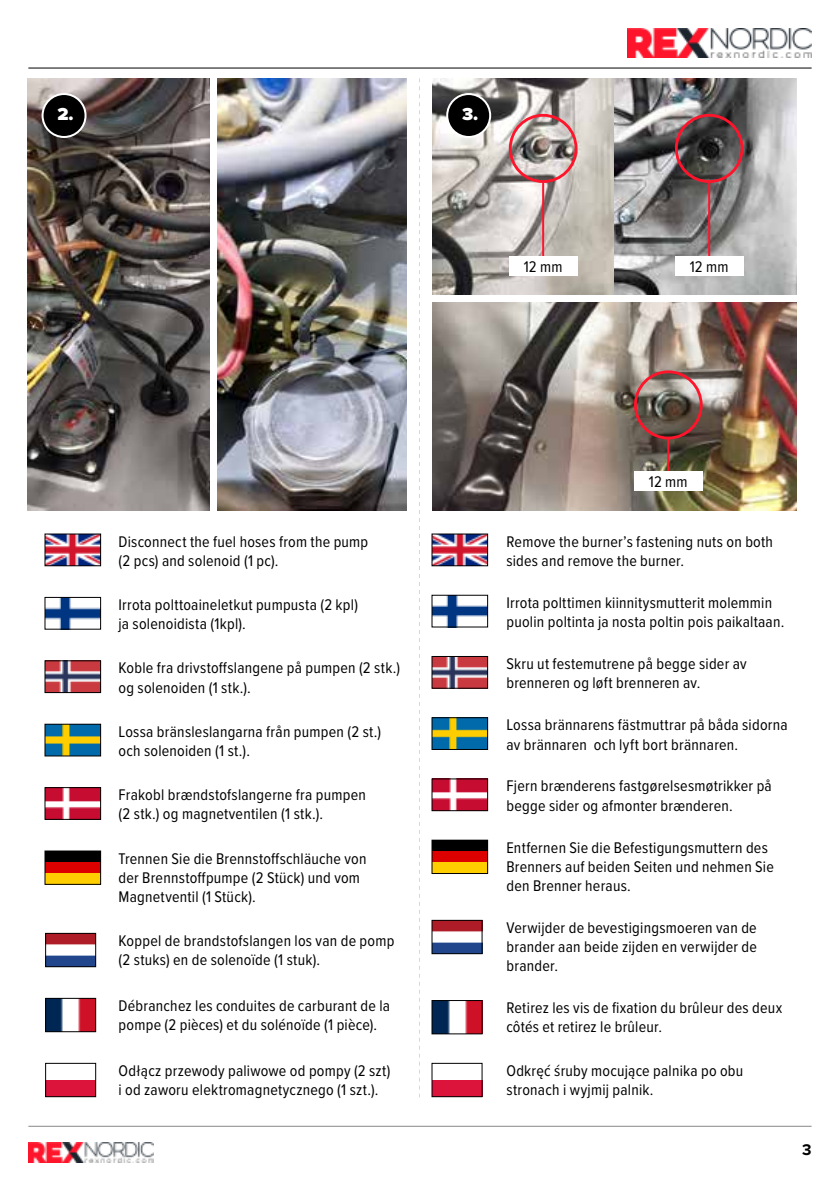
<style>
.page{position:relative;width:840px;height:1191px;background:#fff}
.page>*{position:absolute;margin:0;border:0;box-sizing:border-box;transform-origin:0 0}
.t1{font:900 18px "Proxima Nova";color:#fff}
.t2{font:16px/19.2px "Proxima Nova Cond";letter-spacing:.015em;color:#000}
.t3{font:700 16px "Proxima Nova";color:#000}
</style>
<div class="page">
<hr style="left:28px;top:1125px;width:783px;height:1px;background:#878787">
<img style="left:28px;top:1142px;width:125px;height:20px">
<hr style="left:28px;top:68px;width:783px;height:1px;background:#000">
<img style="left:627px;top:28px;width:184px;height:30px">
<img style="left:27px;top:78px;width:182px;height:433px">
<img style="left:217px;top:78px;width:190px;height:433px">
<div style="left:46px;top:1080px;width:50px;height:16px;background:#dc143c"></div>
<div style="left:45px;top:1063px;width:51px;height:34px;border:1px solid #000"></div>
<div style="left:432px;top:1080px;width:50px;height:16px;background:#dc143c"></div>
<div style="left:431px;top:1063px;width:51px;height:34px;border:1px solid #000"></div>
<img style="left:47px;top:1000px;width:47px;height:30px">
<div style="left:45px;top:998px;width:51px;height:34px;border:1px solid #000"></div>
<img style="left:433px;top:1002px;width:47px;height:30px">
<div style="left:431px;top:1000px;width:51px;height:34px;border:1px solid #000"></div>
<img style="left:432px;top:78px;width:363px;height:217px">
<img style="left:432px;top:302px;width:363px;height:209px">
<div style="left:43px;top:94px;width:42px;height:43px;background:#000;border-radius:50%"></div>
<div style="left:42px;top:93px;width:44px;height:45px;border:2px solid #fff;border-radius:50%"></div>
<div style="left:447px;top:94px;width:43px;height:43px;background:#000;border-radius:50%"></div>
<div style="left:446px;top:93px;width:45px;height:45px;border:2px solid #fff;border-radius:50%"></div>
<svg style="left:419px;top:78px;width:1px;height:1019px"></svg>
<img style="left:47px;top:599px;width:52px;height:28px">
<div style="left:45px;top:597px;width:56px;height:32px;border:1px solid #000"></div>
<img style="left:433px;top:597px;width:52px;height:28px">
<img style="left:47px;top:536px;width:52px;height:28px">
<div style="left:45px;top:534px;width:56px;height:32px;border:1px solid #000"></div>
<img style="left:433px;top:536px;width:52px;height:28px">
<div style="left:431px;top:534px;width:56px;height:32px;border:1px solid #000"></div>
<img style="left:47px;top:662px;width:52px;height:29px">
<div style="left:45px;top:660px;width:56px;height:33px;border:1px solid #000"></div>
<img style="left:433px;top:658px;width:52px;height:28px">
<div style="left:431px;top:656px;width:56px;height:32px;border:1px solid #000"></div>
<img style="left:47px;top:726px;width:52px;height:28px">
<div style="left:45px;top:724px;width:56px;height:32px;border:1px solid #000"></div>
<img style="left:47px;top:789px;width:52px;height:28px">
<div style="left:45px;top:787px;width:56px;height:32px;border:1px solid #000"></div>
<img style="left:433px;top:719px;width:52px;height:28px">
<div style="left:431px;top:717px;width:56px;height:32px;border:1px solid #000"></div>
<img style="left:433px;top:780px;width:52px;height:29px">
<div style="left:431px;top:778px;width:56px;height:33px;border:1px solid #000"></div>
<div style="left:45px;top:851px;width:56px;height:33px;background:#000"></div>
<div style="left:45px;top:862px;width:56px;height:22px;background:#d00"></div>
<div style="left:45px;top:873px;width:56px;height:11px;background:#ffce00"></div>
<div style="left:45px;top:850px;width:56px;height:34px;border:1px solid #000"></div>
<div style="left:432px;top:840px;width:55px;height:33px;background:#000"></div>
<div style="left:432px;top:851px;width:55px;height:22px;background:#d00"></div>
<div style="left:432px;top:862px;width:55px;height:11px;background:#ffce00"></div>
<div style="left:431px;top:840px;width:56px;height:33px;border:1px solid #000"></div>
<img style="left:47px;top:935px;width:47px;height:30px">
<div style="left:45px;top:933px;width:51px;height:34px;border:1px solid #000"></div>
<img style="left:433px;top:922px;width:47px;height:30px">
<div style="left:431px;top:920px;width:51px;height:34px;border:1px solid #000"></div>
<div style="left:674px;top:114px;width:69px;height:69px;border:3px solid #ff152b;border-radius:50%"></div>
<hr style="left:707px;top:183px;width:2px;height:73px;background:#ff152b">
<div style="left:674px;top:256px;width:69px;height:20px;background:#fff"></div>
<div style="left:508px;top:114px;width:69px;height:69px;border:3px solid #ff152b;border-radius:50%"></div>
<hr style="left:542px;top:183px;width:2px;height:73px;background:#ff152b">
<div style="left:508px;top:256px;width:69px;height:20px;background:#fff"></div>
<div style="left:633px;top:370px;width:69px;height:69px;border:3px solid #ff152b;border-radius:50%"></div>
<hr style="left:667px;top:437px;width:2px;height:34px;background:#ff152b">
<div style="left:633px;top:471px;width:69px;height:20px;background:#fff"></div>
<p class="t1" style="left:57px;top:100px;width:18px">2.</p>
<p class="t1" style="left:462px;top:100px;width:18px">3.</p>
<p class="t2" style="left:523px;top:257px;width:40px">12 mm</p>
<p class="t2" style="left:689px;top:257px;width:40px">12 mm</p>
<p class="t2" style="left:648px;top:471px;width:40px">12 mm</p>
<p class="t2" style="left:118px;top:531px;width:251px">Disconnect the fuel hoses from the pump (2 pcs) and solenoid (1 pc).</p>
<p class="t2" style="left:506px;top:531px;width:268px">Remove the burner’s fastening nuts on both sides and remove the burner.</p>
<p class="t2" style="left:118px;top:594px;width:241px">Irrota polttoaineletkut pumpusta (2 kpl) ja solenoidista (1kpl).</p>
<p class="t2" style="left:506px;top:592px;width:279px">Irrota polttimen kiinnitysmutterit molemmin puolin poltinta ja nosta poltin pois paikaltaan.</p>
<p class="t2" style="left:118px;top:658px;width:283px">Koble fra drivstoffslangene på pumpen (2 stk.) og solenoiden (1 stk.).</p>
<p class="t2" style="left:506px;top:653px;width:242px">Skru ut festemutrene på begge sider av brenneren og løft brenneren av.</p>
<p class="t2" style="left:118px;top:721px;width:264px">Lossa bränsleslangarna från pumpen (2 st.) och solenoiden (1 st.).</p>
<p class="t2" style="left:118px;top:784px;width:249px">Frakobl brændstofslangerne fra pumpen (2 stk.) og magnetventilen (1 stk.).</p>
<p class="t2" style="left:506px;top:714px;width:283px">Lossa brännarens fästmuttrar på båda sidorna av brännaren och lyft bort brännaren.</p>
<p class="t2" style="left:506px;top:776px;width:267px">Fjern brænderens fastgørelsesmøtrikker på begge sider og afmonter brænderen.</p>
<p class="t2" style="left:118px;top:848px;width:249px">Trennen Sie die Brennstoffschläuche von der Brennstoffpumpe (2 Stück) und vom<br>Magnetventil (1 Stück).</p>
<p class="t2" style="left:506px;top:837px;width:269px">Entfernen Sie die Befestigungsmuttern des<br>Brenners auf beiden Seiten und nehmen Sie den Brenner heraus.</p>
<p class="t2" style="left:118px;top:930px;width:277px">Koppel de brandstofslangen los van de pomp (2 stuks) en de solenoïde (1 stuk).</p>
<p class="t2" style="left:506px;top:917px;width:252px;text-align:justify">Verwijder de bevestigingsmoeren van de brander aan beide zijden en verwijder de brander.</p>
<p class="t2" style="left:118px;top:995px;width:273px">Débranchez les conduites de carburant de la pompe (2 pièces) et du solénoïde (1 pièce).</p>
<p class="t2" style="left:506px;top:997px;width:277px">Retirez les vis de fixation du brûleur des deux côtés et retirez le brûleur.</p>
<p class="t2" style="left:118px;top:1060px;width:273px">Odłącz przewody paliwowe od pompy (2 szt) i od zaworu elektromagnetycznego (1 szt.).</p>
<p class="t2" style="left:506px;top:1060px;width:238px">Odkręć śruby mocujące palnika po obu stronach i wyjmij palnik.</p>
<p class="t3" style="left:801px;top:1137px;width:11px">3</p>
</div>
